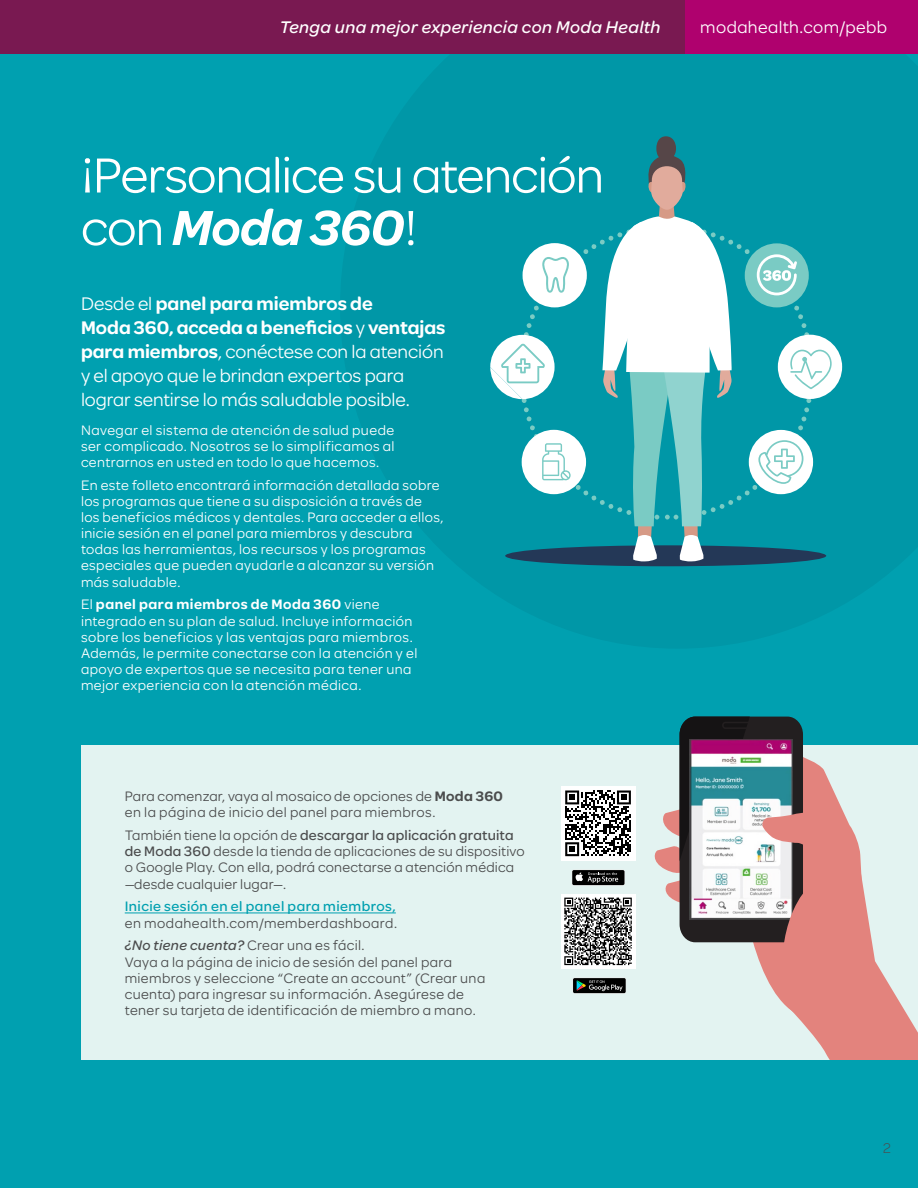
<style>
.page{position:relative;width:918px;height:1188px;background:#00a0b0}
.page>*{position:absolute;margin:0;border:0;box-sizing:border-box;transform-origin:0 0}
.MH_-_H1_-_Plum{font:52.5px/52.5px "Omnes Moda";letter-spacing:-.02em;color:#fff}
.MH_-_Intro_-_span_columns{font:19.5px/24px "Omnes Moda";letter-spacing:-.005em;color:#fff}
.t1{font:italic 500 18px "Omnes Moda";letter-spacing:.02em;color:#fff}
.t2{font:18px "Omnes Moda";letter-spacing:.025em;color:#fff}
.t3{font:300 15px "Omnes Moda";color:#4b4c4d}
.MH_-_Body{font:14.7px/16.2px "Omnes Moda";letter-spacing:.025em;color:#fff}
.MH_-_Body_-_Style_2{font:14.7px/16.2px "Omnes Moda";letter-spacing:.02em;color:#4b4c4d}
.MH_-_Body_-_Style_2-2{font:500 14.7px/16.2px "Omnes Moda";letter-spacing:.03em;color:#00a0b0}
.s1{font-weight:600;font-style:italic}
.s2{font-weight:600}
.s3{font-weight:500}
.s4{font-weight:400;color:#4b4c4d}
.s5{font-weight:500;font-style:italic}
</style>
<div class="page">
<div style="left:81px;top:745px;width:837px;height:314px;background:#e3f3f1"></div>
<hr style="left:125px;top:913px;width:271px;height:1px;background:#00a0b0">
<svg style="left:655px;top:717px;width:263px;height:342px"></svg>
<div style="left:505px;top:545px;width:321px;height:21px;background:#243857;border-radius:50%"></div>
<div style="left:656px;top:136px;width:20px;height:24px;background:#564648;border-radius:50%"></div>
<div style="left:778px;top:335px;width:64px;height:64px;background:#fff;border-radius:50%"></div>
<svg style="left:490px;top:151px;width:342px;height:411px"></svg>
<div style="left:572px;top:870px;width:53px;height:15px;background:#000;border-radius:2px"></div>
<svg style="left:576px;top:872px;width:42px;height:11px"></svg>
<div style="left:561px;top:787px;width:74px;height:73px;background:#fff"></div>
<svg style="left:565px;top:790px;width:66px;height:66px"></svg>
<div style="left:561px;top:894px;width:74px;height:74px;background:#fff"></div>
<svg style="left:564px;top:898px;width:68px;height:67px"></svg>
<img style="left:574px;top:993px;width:51px;height:1px">
<div style="left:573px;top:978px;width:53px;height:15px;background:#000;border-radius:2px"></div>
<svg style="left:577px;top:980px;width:46px;height:11px"></svg>
<div style="left:680px;top:0;width:238px;height:54px;background:#af016e"></div>
<div style="left:0;top:0;width:685px;height:54px;background:#791951"></div>
<p class="t1" style="left:280px;top:15px;width:382px">Tenga una mejor experiencia con Moda Health</p>
<p class="t2" style="left:700px;top:15px;width:188px">modahealth.com/pebb</p>
<p class="MH_-_H1_-_Plum" style="left:81px;top:146px;width:525px">¡Personalice su atención con <span class="s1">Moda 360</span>!</p>
<p class="MH_-_Intro_-_span_columns" style="left:81px;top:291px;width:366px">Desde el <span class="s2">panel para miembros de<br>Moda 360, acceda a beneficios</span> y <span class="s2">ventajas para miembros</span>, conéctese con la atención y el apoyo que le brindan expertos para lograr sentirse lo más saludable posible.</p>
<p class="MH_-_Body" style="left:81px;top:421px;width:315px;text-align:justify">Navegar el sistema de atención de salud puede ser complicado. Nosotros se lo simplificamos al centrarnos en usted en todo lo que hacemos.</p>
<p class="MH_-_Body" style="left:81px;top:476px;width:364px">En este folleto encontrará información detallada sobre los programas que tiene a su disposición a través de los beneficios médicos y dentales. Para acceder a ellos, inicie sesión en el panel para miembros y descubra todas las herramientas, los recursos y los programas especiales que pueden ayudarle a alcanzar su versión más saludable.</p>
<p class="MH_-_Body" style="left:81px;top:596px;width:338px">El <span class="s2">panel para miembros de Moda 360</span> viene integrado en su plan de salud. Incluye información sobre los beneficios y las ventajas para miembros.<br>Además, le permite conectarse con la atención y el apoyo de expertos que se necesita para tener una mejor experiencia con la atención médica.</p>
<p class="MH_-_Body_-_Style_2" style="left:125px;top:787px;width:380px">Para comenzar, vaya al mosaico de opciones de <span class="s2">Moda 360 </span>en la página de inicio del panel para miembros.</p>
<p class="MH_-_Body_-_Style_2" style="left:125px;top:826px;width:402px">También tiene la opción de <span class="s3">descargar la aplicación gratuita de Moda 360</span> desde la tienda de aplicaciones de su dispositivo o Google Play. Con ella, podrá conectarse a atención médica —desde cualquier lugar—.</p>
<p class="MH_-_Body_-_Style_2-2" style="left:125px;top:898px;width:274px">Inicie sesión en el panel para miembros, <span class="s4">en modahealth.com/memberdashboard.</span></p>
<p class="MH_-_Body_-_Style_2" style="left:125px;top:937px;width:362px"><span class="s5">¿No tiene cuenta?</span> Crear una es fácil.<br>Vaya a la página de inicio de sesión del panel para miembros y seleccione “Create an account” (Crear una cuenta) para ingresar su información. Asegúrese de tener su tarjeta de identificación de miembro a mano.</p>
<p class="t3" style="left:883px;top:1138px;width:9px">2</p>
</div>
